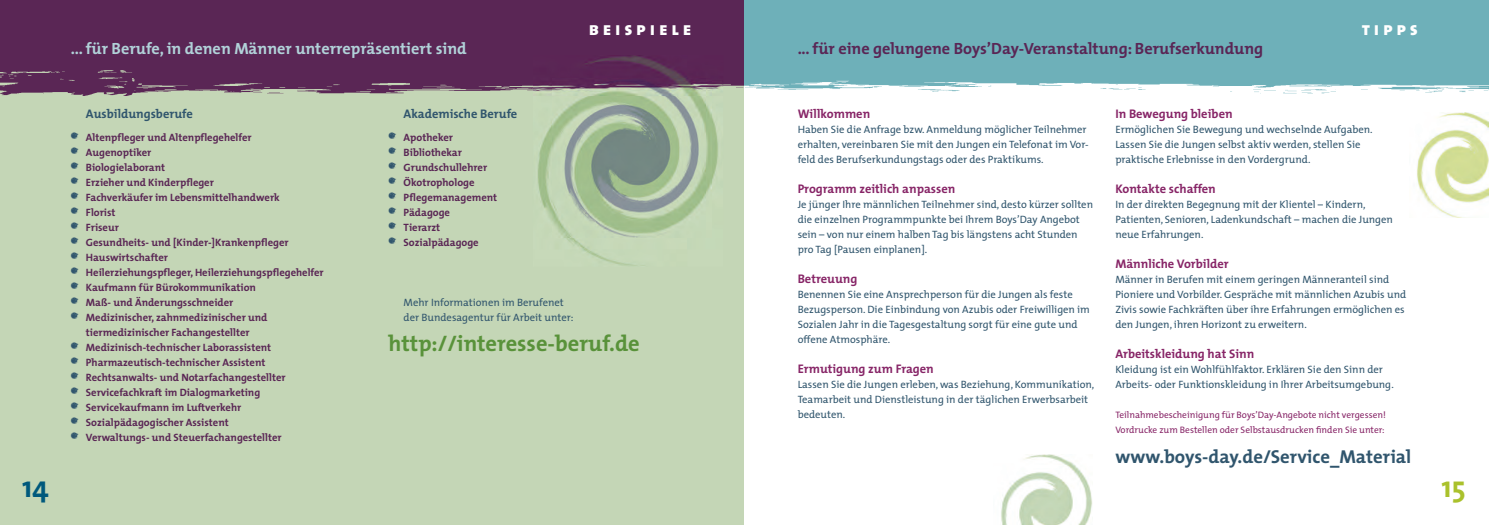
<style>
.page{position:relative;width:1489px;height:525px;background:#fff}
.page>*{position:absolute;margin:0;border:0;box-sizing:border-box;transform-origin:0 0}
.t1{font:700 30px "The Mix";color:#aac12c}
.t2{font:700 30px "The Mix";color:#00597c}
.t3{font:700 22.5px "The Mix";color:#59923a}
.t4{font:700 18.75px "The Mix";color:#30556d}
.t5{font:18.75px "The Mix Extra Bold Caps";letter-spacing:.2em;color:#fff}
.t6{font:700 16.25px "The Mix";color:#5a2655}
.t7{font:700 16.25px "The Mix";color:#b1d2d9}
.t8{font:700 12.5px "The Mix";color:#872567}
.t9{font:700 12.5px "The Mix";color:#30556d}
.t10{font:10.62px/15px "The Mix";color:#30556d}
.t11{font:700 10.62px/15px "The Mix";color:#5a2655;text-align:center}
.t12{font:9.38px/15px "The Mix";color:#872567}
.s1{font-family:"Pi S Neo Print M319 stamp";font-weight:400;font-size:18.75px;color:#30556d}
</style>
<div class="page">
<div style="left:0;top:0;width:744px;height:524px;background:#c4d6b6"></div>
<div style="left:0;top:0;width:744px;height:96px;background:#5a2655"></div>
<svg style="left:744px;top:0;width:744px;height:94px;background:#7bb7bf"></svg>
<img style="left:533px;top:55px;width:190px;height:211px">
<img style="left:552px;top:78px;width:159px;height:159px">
<img style="left:1417px;top:112px;width:71px;height:106px">
<img style="left:1001px;top:454px;width:91px;height:70px">
<h1 class="t2" style="left:22px;top:476px;width:28px">14</h1>
<h3 class="t7" style="left:71px;top:43px;width:397px">... für Berufe, in denen Männer unterrepräsentiert sind</h3>
<h3 class="t5" style="left:588px;top:23px;width:104px">beispiele</h3>
<p class="t9" style="left:86px;top:109px;width:108px">Ausbildungsberufe</p>
<p class="t11" style="left:71px;top:131px;width:182px"><span class="s1">•</span> Altenpfleger und Altenpflegehelfer</p>
<p class="t11" style="left:71px;top:146px;width:82px"><span class="s1">•</span> Augenoptiker</p>
<p class="t11" style="left:71px;top:161px;width:96px"><span class="s1">•</span> Biologielaborant</p>
<p class="t11" style="left:71px;top:176px;width:144px"><span class="s1">•</span> Erzieher und Kinderpfleger</p>
<p class="t11" style="left:71px;top:191px;width:210px"><span class="s1">•</span> Fachverkäufer im Lebensmittelhandwerk</p>
<p class="t11" style="left:71px;top:206px;width:46px"><span class="s1">•</span> Florist</p>
<p class="t11" style="left:71px;top:221px;width:49px"><span class="s1">•</span> Friseur</p>
<p class="t11" style="left:71px;top:236px;width:219px"><span class="s1">•</span> Gesundheits- und [Kinder-]Krankenpfleger</p>
<p class="t11" style="left:71px;top:251px;width:98px"><span class="s1">•</span> Hauswirtschafter</p>
<p class="t11" style="left:71px;top:266px;width:254px"><span class="s1">•</span> Heilerziehungspfleger, Heilerziehungspflegehelfer</p>
<p class="t11" style="left:71px;top:281px;width:186px"><span class="s1">•</span> Kaufmann für Bürokommunikation</p>
<p class="t11" style="left:71px;top:296px;width:164px"><span class="s1">•</span> Maß- und Änderungsschneider</p>
<p class="t11" style="left:71px;top:311px;width:198px"><span class="s1">•</span> Medizinischer, zahnmedizinischer und tiermedizinischer Fachangestellter</p>
<p class="t11" style="left:71px;top:341px;width:202px"><span class="s1">•</span> Medizinisch-technischer Laborassistent</p>
<p class="t11" style="left:71px;top:356px;width:196px"><span class="s1">•</span> Pharmazeutisch-technischer Assistent</p>
<p class="t11" style="left:71px;top:371px;width:216px"><span class="s1">•</span> Rechtsanwalts- und Notarfachangestellter</p>
<p class="t11" style="left:71px;top:386px;width:191px"><span class="s1">•</span> Servicefachkraft im Dialogmarketing</p>
<p class="t11" style="left:71px;top:401px;width:172px"><span class="s1">•</span> Servicekaufmann im Luftverkehr</p>
<p class="t11" style="left:71px;top:416px;width:159px"><span class="s1">•</span> Sozialpädagogischer Assistent</p>
<p class="t11" style="left:71px;top:431px;width:212px"><span class="s1">•</span> Verwaltungs- und Steuerfachangestellter</p>
<p class="t9" style="left:403px;top:109px;width:115px">Akademische Berufe</p>
<p class="t11" style="left:388px;top:131px;width:66px"><span class="s1">•</span> Apotheker</p>
<p class="t11" style="left:388px;top:146px;width:75px"><span class="s1">•</span> Bibliothekar</p>
<p class="t11" style="left:388px;top:161px;width:100px"><span class="s1">•</span> Grundschullehrer</p>
<p class="t11" style="left:388px;top:176px;width:87px"><span class="s1">•</span> Ökotrophologe</p>
<p class="t11" style="left:388px;top:191px;width:110px"><span class="s1">•</span> Pflegemanagement</p>
<p class="t11" style="left:388px;top:206px;width:63px"><span class="s1">•</span> Pädagoge</p>
<p class="t11" style="left:388px;top:221px;width:53px"><span class="s1">•</span> Tierarzt</p>
<p class="t11" style="left:388px;top:236px;width:92px"><span class="s1">•</span> Sozialpädagoge</p>
<p class="t10" style="left:403px;top:296px;width:171px">Mehr Informationen im Berufenet der Bundesagentur für Arbeit unter:</p>
<h2 class="t3" style="left:388px;top:335px;width:253px">http://interesse-beruf.de</h2>
<h3 class="t6" style="left:797px;top:43px;width:467px">... für eine gelungene Boys’Day-Veranstaltung: Berufserkundung</h3>
<h3 class="t5" style="left:1361px;top:23px;width:58px">tipps</h3>
<p class="t8" style="left:797px;top:109px;width:74px">Willkommen</p>
<p class="t10" style="left:797px;top:123px;width:292px">Haben Sie die Anfrage bzw. Anmeldung möglicher Teilnehmer erhalten, vereinbaren Sie mit den Jungen ein Telefonat im Vor&shy;feld des Berufserkundungstags oder des Praktikums.</p>
<p class="t8" style="left:797px;top:184px;width:159px">Programm zeitlich anpassen</p>
<p class="t10" style="left:797px;top:198px;width:297px">Je jünger Ihre männlichen Teilnehmer sind, desto kürzer sollten die einzelnen Programmpunkte bei Ihrem Boys’Day Angebot sein – von nur einem halben Tag bis längstens acht Stunden pro Tag [Pausen einplanen].</p>
<p class="t8" style="left:797px;top:274px;width:61px">Betreuung</p>
<p class="t10" style="left:797px;top:288px;width:294px">Benennen Sie eine Ansprechperson für die Jungen als feste Bezugsperson. Die Einbindung von Azubis oder Freiwilligen im Sozialen Jahr in die Tagesgestaltung sorgt für eine gute und offene Atmosphäre.</p>
<p class="t8" style="left:797px;top:364px;width:138px">Ermutigung zum Fragen</p>
<p class="t10" style="left:797px;top:378px;width:298px">Lassen Sie die Jungen erleben, was Beziehung, Kommunikation,<br>Teamarbeit und Dienstleistung in der täglichen Erwerbsarbeit bedeuten.</p>
<p class="t8" style="left:1115px;top:109px;width:119px">In Bewegung bleiben</p>
<p class="t10" style="left:1115px;top:123px;width:259px">Ermöglichen Sie Bewegung und wechselnde Aufgaben.<br>Lassen Sie die Jungen selbst aktiv werden, stellen Sie praktische Erlebnisse in den Vordergrund.</p>
<p class="t8" style="left:1115px;top:184px;width:102px">Kontakte schaffen</p>
<p class="t10" style="left:1115px;top:198px;width:279px">In der direkten Begegnung mit der Klientel – Kindern,<br>Patienten, Senioren, Ladenkundschaft – machen die Jungen neue Erfahrungen.</p>
<p class="t8" style="left:1115px;top:259px;width:115px">Männliche Vorbilder</p>
<p class="t10" style="left:1115px;top:273px;width:292px">Männer in Berufen mit einem geringen Männeranteil sind Pioniere und Vorbilder. Gespräche mit männlichen Azubis und Zivis sowie Fachkräften über ihre Erfahrungen ermöglichen es den Jungen, ihren Horizont zu erweitern.</p>
<p class="t8" style="left:1115px;top:349px;width:140px">Arbeitskleidung hat Sinn</p>
<p class="t10" style="left:1115px;top:363px;width:280px">Kleidung ist ein Wohlfühlfaktor. Erklären Sie den Sinn der<br>Arbeits- oder Funktionskleidung in Ihrer Arbeitsumgebung.</p>
<p class="t12" style="left:1115px;top:408px;width:272px">Teilnahmebescheinigung für Boys’Day-Angebote nicht vergessen!<br>Vordrucke zum Bestellen oder Selbstausdrucken finden Sie unter:</p>
<h3 class="t4" style="left:1115px;top:450px;width:297px">www.boys-day.de/Service_Material</h3>
<h1 class="t1" style="left:1441px;top:476px;width:26px">15</h1>
</div>
